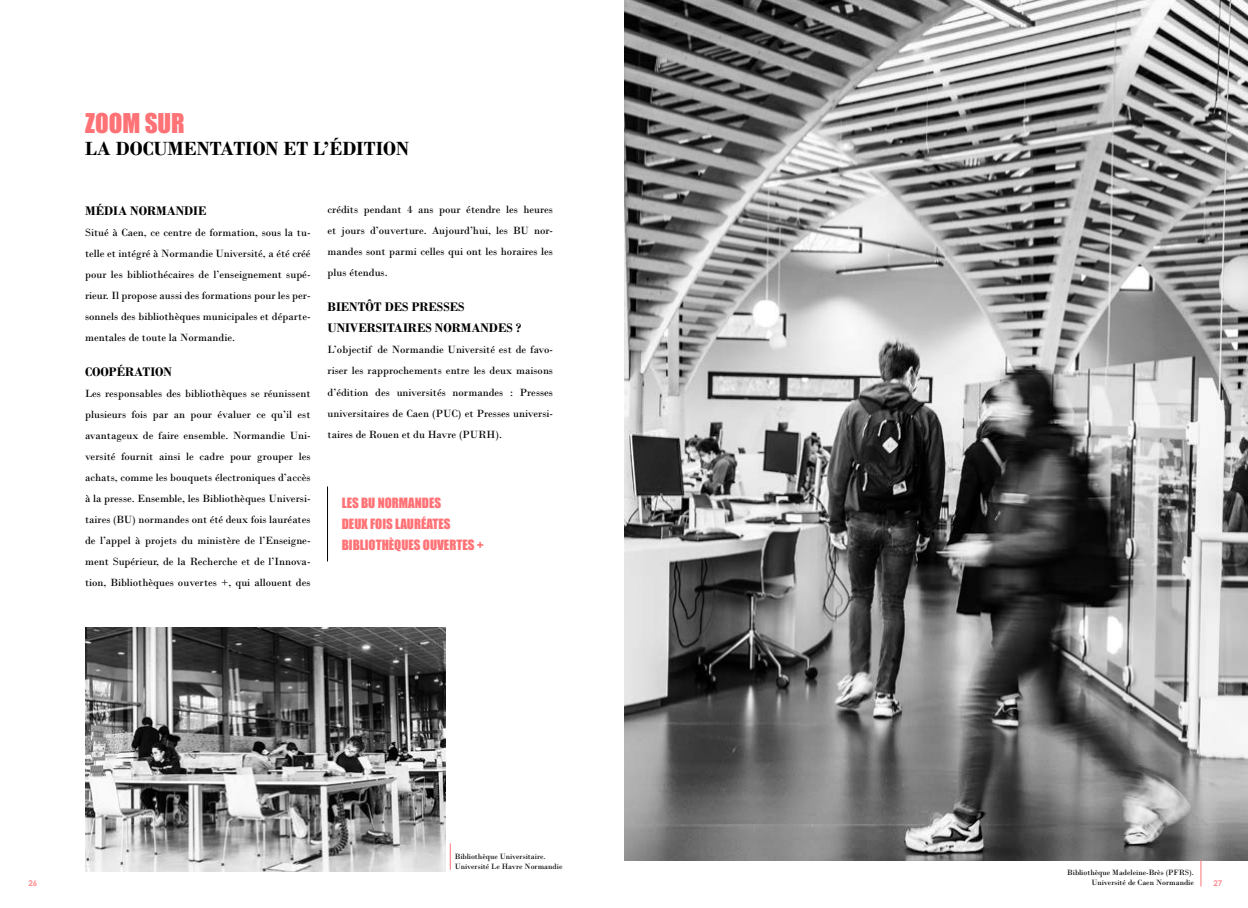
<style>
.page{position:relative;width:1248px;height:908px;background:#fff}
.page>*{position:absolute;margin:0;border:0;box-sizing:border-box;transform-origin:0 0}
.t1{font:25px "Impact";color:#ff7276}
.t2{font:700 20px "Bodoni";color:#000}
.t3{font:700 13px/21px "Bodoni";color:#000}
.t4{font:13px/21px "Impact";color:#ff7276}
.t5{font:11px/21px "Bodoni";color:#000;text-align:justify}
.t6{font:8px/10px "Bodoni";color:#000}
.t7{font:700 8px "Century Gothic";color:#ff8e91}
</style>
<div class="page">
<img style="left:624px;top:0;width:623px;height:859px">
<img style="left:85px;top:627px;width:360px;height:244px">
<hr style="left:327px;top:486px;width:1px;height:75px;background:#000">
<svg style="left:450px;top:843px;width:1px;height:26px"></svg>
<svg style="left:1200px;top:859px;width:1px;height:27px"></svg>
<h1 class="t1" style="left:85px;top:104px;width:101px">ZOOM SUR</h1>
<h2 class="t2" style="left:85px;top:137px;width:325px">LA DOCUMENTATION ET L’ÉDITION</h2>
<p class="t3" style="left:85px;top:199px;width:123px">MÉDIA NORMANDIE</p>
<p class="t5" style="left:85px;top:221px;width:227px">Situé à Caen, ce centre de formation, sous la tu&shy;telle et intégré à Normandie Université, a été créé pour les bibliothécaires de l’enseignement supé&shy;rieur. Il propose aussi des formations pour les per&shy;sonnels des bibliothèques municipales et départe&shy;mentales de toute la Normandie.</p>
<p class="t3" style="left:85px;top:361px;width:88px">COOPÉRATION</p>
<p class="t5" style="left:85px;top:382px;width:227px">Les responsables des bibliothèques se réunissent plusieurs fois par an pour évaluer ce qu’il est avantageux de faire ensemble. Normandie Uni&shy;versité fournit ainsi le cadre pour grouper les achats, comme les bouquets électroniques d’accès à la presse. Ensemble, les Bibliothèques Universi&shy;taires (BU) normandes ont été deux fois lauréates de l’appel à projets du ministère de l’Enseigne&shy;ment Supérieur, de la Recherche et de l’Innova&shy;tion, Bibliothèques ouvertes +, qui allouent des</p>
<p class="t5" style="left:327px;top:199px;width:227px">crédits pendant 4 ans pour étendre les heures et jours d’ouverture. Aujourd’hui, les BU nor&shy;mandes sont parmi celles qui ont les horaires les plus étendus.</p>
<p class="t3" style="left:327px;top:296px;width:195px">BIENTÔT DES PRESSES<br>UNIVERSITAIRES NORMANDES ?</p>
<p class="t5" style="left:327px;top:339px;width:227px">L’objectif de Normandie Université est de favo&shy;riser les rapprochements entre les deux maisons d’édition des universités normandes : Presses universitaires de Caen (PUC) et Presses universi&shy;taires de Rouen et du Havre (PURH).</p>
<p class="t4" style="left:342px;top:492px;width:143px">LES BU NORMANDES<br>DEUX FOIS LAURÉATES<br>BIBLIOTHÈQUES OUVERTES +</p>
<p class="t6" style="left:455px;top:851px;width:109px">Bibliothèque Universitaire.<br>Université Le Havre Normandie</p>
<p class="t6" style="left:1067px;top:867px;width:128px;text-align:right">Bibliothèque Madeleine-Brès (PFRS).<br>Université de Caen Normandie</p>
<p class="t7" style="left:28px;top:876px;width:10px">26</p>
<p class="t7" style="left:1213px;top:876px;width:10px">27</p>
</div>
